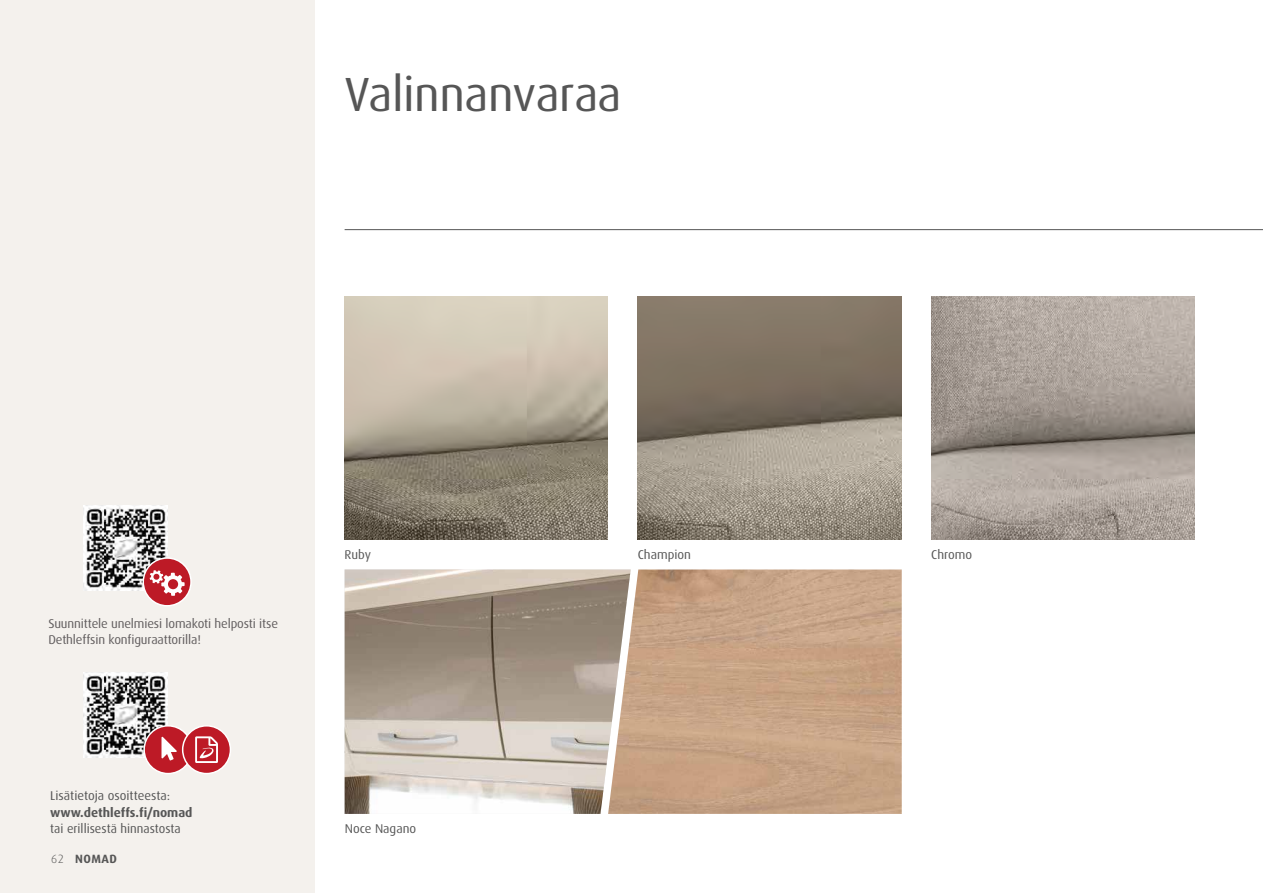
<style>
.page{position:relative;width:1263px;height:893px;background:#fff}
.page>*{position:absolute;margin:0;border:0;box-sizing:border-box;transform-origin:0 0}
.t1{font:48px "Dax OT";letter-spacing:-.01em;color:#565656}
.t2{font:12.75px "Dax OT";color:#565656}
.t3{font:12.75px/16.5px "Dax OT";letter-spacing:-.01em;color:#625e5f}
.t4{font:700 12.75px "Dax OT";color:#565656}
.t5{font:700 12px "Dax Pro";letter-spacing:.035em;color:#565656}
.t6{font:300 12px "Dax OT";color:#565656}
</style>
<div class="page">
<img style="left:638px;top:296px;width:263px;height:244px">
<img style="left:931px;top:296px;width:264px;height:244px">
<img style="left:344px;top:296px;width:264px;height:244px">
<hr style="left:345px;top:229px;width:918px;height:1px;background:#565656">
<div style="left:0;top:0;width:315px;height:893px;background:#f4f1ed"></div>
<img style="left:345px;top:569px;width:263px;height:245px">
<img style="left:608px;top:569px;width:294px;height:245px">
<img style="left:83px;top:673px;width:84px;height:85px">
<div style="left:144px;top:726px;width:48px;height:48px;background:#bd1a26;border-radius:50%"></div>
<div style="left:143px;top:725px;width:50px;height:49px;border:2px solid #fff;border-radius:50%"></div>
<svg style="left:161px;top:737px;width:16px;height:23px"></svg>
<div style="left:183px;top:726px;width:47px;height:48px;background:#bd1a26;border-radius:50%"></div>
<div style="left:182px;top:725px;width:49px;height:49px;border:2px solid #fff;border-radius:50%"></div>
<svg style="left:195px;top:736px;width:23px;height:27px"></svg>
<img style="left:83px;top:505px;width:84px;height:85px">
<div style="left:143px;top:558px;width:48px;height:48px;background:#bd1a26;border-radius:50%"></div>
<div style="left:142px;top:557px;width:50px;height:49px;border:2px solid #fff;border-radius:50%"></div>
<svg style="left:150px;top:570px;width:35px;height:26px"></svg>
<h1 class="t1" style="left:344px;top:64px;width:279px">Valinnanvaraa</h1>
<p class="t3" style="left:48px;top:615px;width:231px">Suunnittele unelmiesi lomakoti helposti itse<br>Dethleffsin konfiguraattorilla!</p>
<p class="t2" style="left:50px;top:788px;width:121px">Lisätietoja osoitteesta:</p>
<p class="t4" style="left:50px;top:804px;width:144px">www.dethleffs.fi/nomad</p>
<p class="t2" style="left:50px;top:821px;width:132px">tai erillisestä hinnastosta</p>
<p class="t6" style="left:51px;top:851px;width:14px">62</p>
<p class="t5" style="left:75px;top:851px;width:43px">NOMAD</p>
<p class="t2" style="left:344px;top:547px;width:28px">Ruby</p>
<p class="t2" style="left:638px;top:547px;width:55px">Champion</p>
<p class="t2" style="left:931px;top:547px;width:42px">Chromo</p>
<p class="t2" style="left:345px;top:821px;width:73px">Noce Nagano</p>
</div>
